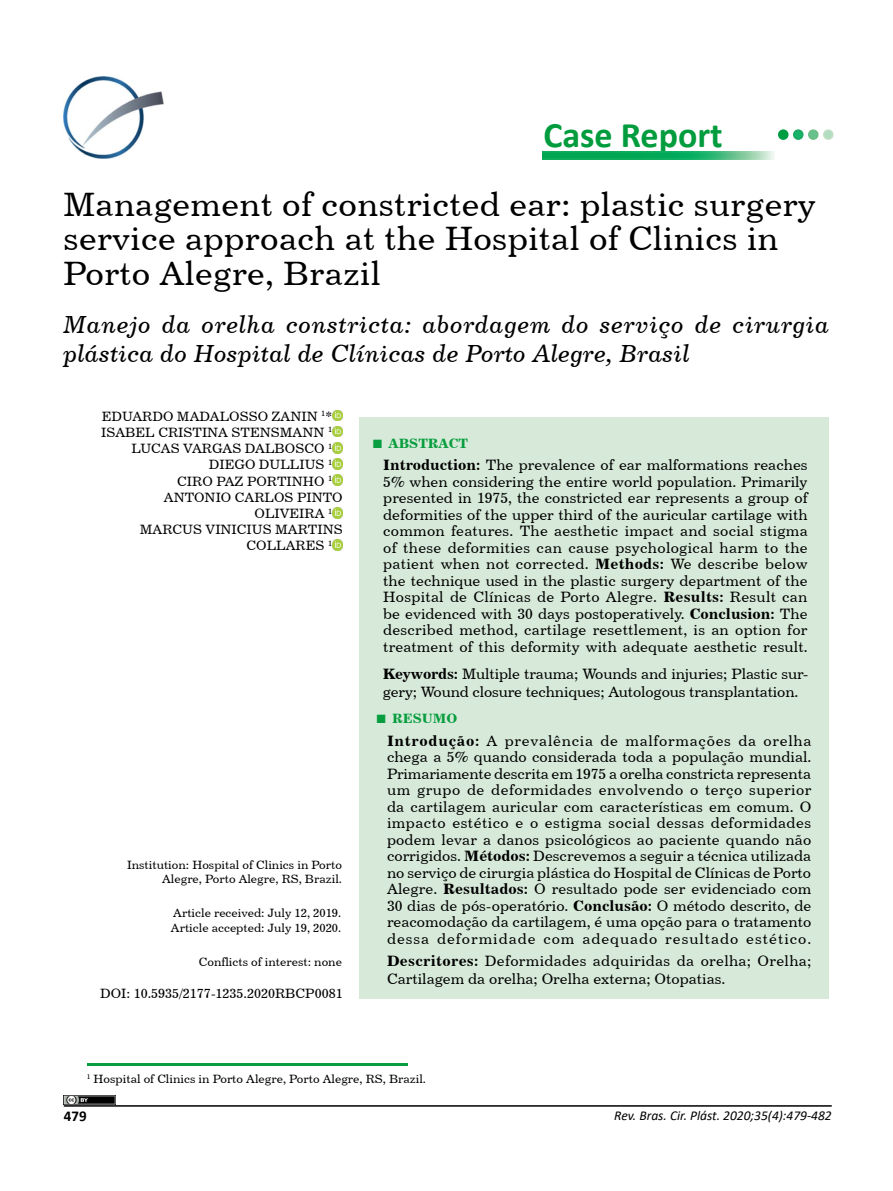
<style>
.page{position:relative;width:893px;height:1191px;background:#fff}
.page>*{position:absolute;margin:0;border:0;box-sizing:border-box;transform-origin:0 0}
.t1{font:700 36px "Calibri";color:#009c3d}
.t2{font:33.75px/34.5px "Century 731 BT Roman A";letter-spacing:.01em;color:#000}
.t3{font:24.75px/29.7px "Century 731 BT Italic A";letter-spacing:.03em;color:#000}
.t4{font:15px/16.5px "Century 731 BT Roman A";color:#000;text-align:justify}
.t5{font:700 15px "Calibri";color:#000}
.t6{font:13.5px "Century 731 BT Roman A";color:#000}
.t7{font:italic 13.5px "Calibri";color:#000}
.t8{font:13.5px "Century 731 BT Bold A";color:#089d3e}
.t9{font:12px/14.4px "Century 731 BT Roman A";color:#000;text-align:right}
.s1{font-family:"Times New Roman";font-weight:700;font-size:18px}
.s2{font-family:"Century 731 BT Bold A"}
</style>
<div class="page">
<hr style="left:64px;top:1105px;width:768px;height:1px;background:#000">
<svg style="left:332px;top:410px;width:11px;height:43px"></svg>
<svg style="left:332px;top:459px;width:11px;height:10px"></svg>
<svg style="left:332px;top:475px;width:11px;height:10px"></svg>
<svg style="left:332px;top:507px;width:11px;height:11px"></svg>
<svg style="left:332px;top:540px;width:11px;height:10px"></svg>
<img style="left:63px;top:77px;width:101px;height:82px">
<hr style="left:87px;top:1063px;width:320px;height:2px;background:#089d3e">
<img style="left:64px;top:1095px;width:51px;height:9px">
<div style="left:359px;top:417px;width:470px;height:581px;background:#d7ead9"></div>
<img style="left:542px;top:152px;width:232px;height:7px">
<div style="left:779px;top:130px;width:9px;height:9px;background:#009e41;border-radius:50%"></div>
<div style="left:778px;top:129px;width:10px;height:11px;border:2px solid #009e41;border-radius:50%"></div>
<div style="left:794px;top:130px;width:9px;height:9px;background:#1ab26b;border-radius:50%"></div>
<div style="left:793px;top:129px;width:10px;height:11px;border:2px solid #1aa85e;border-radius:50%"></div>
<div style="left:809px;top:130px;width:9px;height:9px;background:#66c18c;border-radius:50%"></div>
<div style="left:808px;top:129px;width:10px;height:11px;border:2px solid #6fbc85;border-radius:50%"></div>
<div style="left:824px;top:130px;width:9px;height:9px;background:#b3ddc0;border-radius:50%"></div>
<div style="left:823px;top:129px;width:10px;height:11px;border:2px solid #c1dfc4;border-radius:50%"></div>
<h1 class="t1" style="left:543px;top:110px;width:181px">Case Report</h1>
<h2 class="t2" style="left:63px;top:186px;width:754px">Management of constricted ear: plastic surgery service approach at the Hospital of Clinics in<br>Porto Alegre, Brazil</h2>
<h3 class="t3" style="left:63px;top:309px;width:768px">Manejo da orelha constricta: abordagem do serviço de cirurgia plástica do Hospital de Clínicas de Porto Alegre, Brasil</h3>
<p class="t6" style="left:102px;top:408px;width:232px">EDUARDO MADALOSSO ZANIN <sup>1</sup>*</p>
<p class="t6" style="left:101px;top:424px;width:232px">ISABEL CRISTINA STENSMANN <sup>1</sup></p>
<p class="t6" style="left:131px;top:440px;width:202px">LUCAS VARGAS DALBOSCO <sup>1</sup></p>
<p class="t6" style="left:209px;top:456px;width:125px">DIEGO DULLIUS <sup>1</sup></p>
<p class="t6" style="left:177px;top:472px;width:156px">CIRO PAZ PORTINHO <sup>1</sup></p>
<p class="t6" style="left:164px;top:489px;width:180px">ANTONIO CARLOS PINTO</p>
<p class="t6" style="left:255px;top:505px;width:79px">OLIVEIRA <sup>1</sup></p>
<p class="t6" style="left:140px;top:521px;width:204px">MARCUS VINICIUS MARTINS</p>
<p class="t6" style="left:247px;top:537px;width:87px">COLLARES <sup>1</sup></p>
<p class="t9" style="left:127px;top:857px;width:216px">Institution: Hospital of Clinics in Porto<br>Alegre, Porto Alegre, RS, Brazil.</p>
<p class="t9" style="left:171px;top:905px;width:172px;text-align:left">Article received: July 12, 2019.<br>Article accepted: July 19, 2020.</p>
<p class="t9" style="left:199px;top:954px;width:145px">Conflicts of interest: none</p>
<p class="t6" style="left:100px;top:985px;width:244px">DOI: 10.5935/2177-1235.2020RBCP0081</p>
<p class="t8" style="left:372px;top:434px;width:98px"><span class="s1">■</span> ABSTRACT</p>
<p class="t4" style="left:383px;top:456px;width:426px"><span class="s2">Introduction:</span> The prevalence of ear malformations reaches 5% when considering the entire world population. Primarily presented in 1975, the constricted ear represents a group of deformities of the upper third of the auricular cartilage with common features. The aesthetic impact and social stigma of these deformities can cause psychological harm to the patient when not corrected. <span class="s2">Methods:</span> We describe below the technique used in the plastic surgery department of the Hospital de Clínicas de Porto Alegre. <span class="s2">Results:</span> Result can be evidenced with 30 days postoperatively. <span class="s2">Conclusion:</span> The described method, cartilage resettlement, is an option for treatment of this deformity with adequate aesthetic result.</p>
<p class="t4" style="left:383px;top:664px;width:427px;line-height:18px"><span class="s2">Keywords:</span> Multiple trauma; Wounds and injuries; Plastic sur&shy;gery; Wound closure techniques; Autologous transplantation.</p>
<p class="t8" style="left:376px;top:710px;width:83px"><span class="s1">■</span> RESUMO</p>
<p class="t4" style="left:387px;top:732px;width:426px"><span class="s2">Introdução:</span> A prevalência de malformações da orelha chega a 5% quando considerada toda a população mundial.<br>Primariamente descrita em 1975 a orelha constricta representa um grupo de deformidades envolvendo o terço superior da cartilagem auricular com características em comum. O impacto estético e o estigma social dessas deformidades podem levar a danos psicológicos ao paciente quando não corrigidos. <span class="s2">Métodos:</span> Descrevemos a seguir a técnica utilizada no serviço de cirurgia plástica do Hospital de Clínicas de Porto Alegre. <span class="s2">Resultados:</span> O resultado pode ser evidenciado com 30 dias de pós-operatório. <span class="s2">Conclusão:</span> O método descrito, de reacomodação da cartilagem, é uma opção para o tratamento dessa deformidade com adequado resultado estético.</p>
<p class="t4" style="left:387px;top:951px;width:426px;line-height:18px"><span class="s2">Descritores:</span> Deformidades adquiridas da orelha; Orelha;<br>Cartilagem da orelha; Orelha externa; Otopatias.</p>
<p class="t9" style="left:87px;top:1071px;width:341px"><sup>1</sup> Hospital of Clinics in Porto Alegre, Porto Alegre, RS, Brazil.</p>
<p class="t5" style="left:64px;top:1105px;width:24px">479</p>
<p class="t7" style="left:614px;top:1106px;width:219px">Rev. Bras. Cir. Plást. 2020;35(4):479-482</p>
</div>
